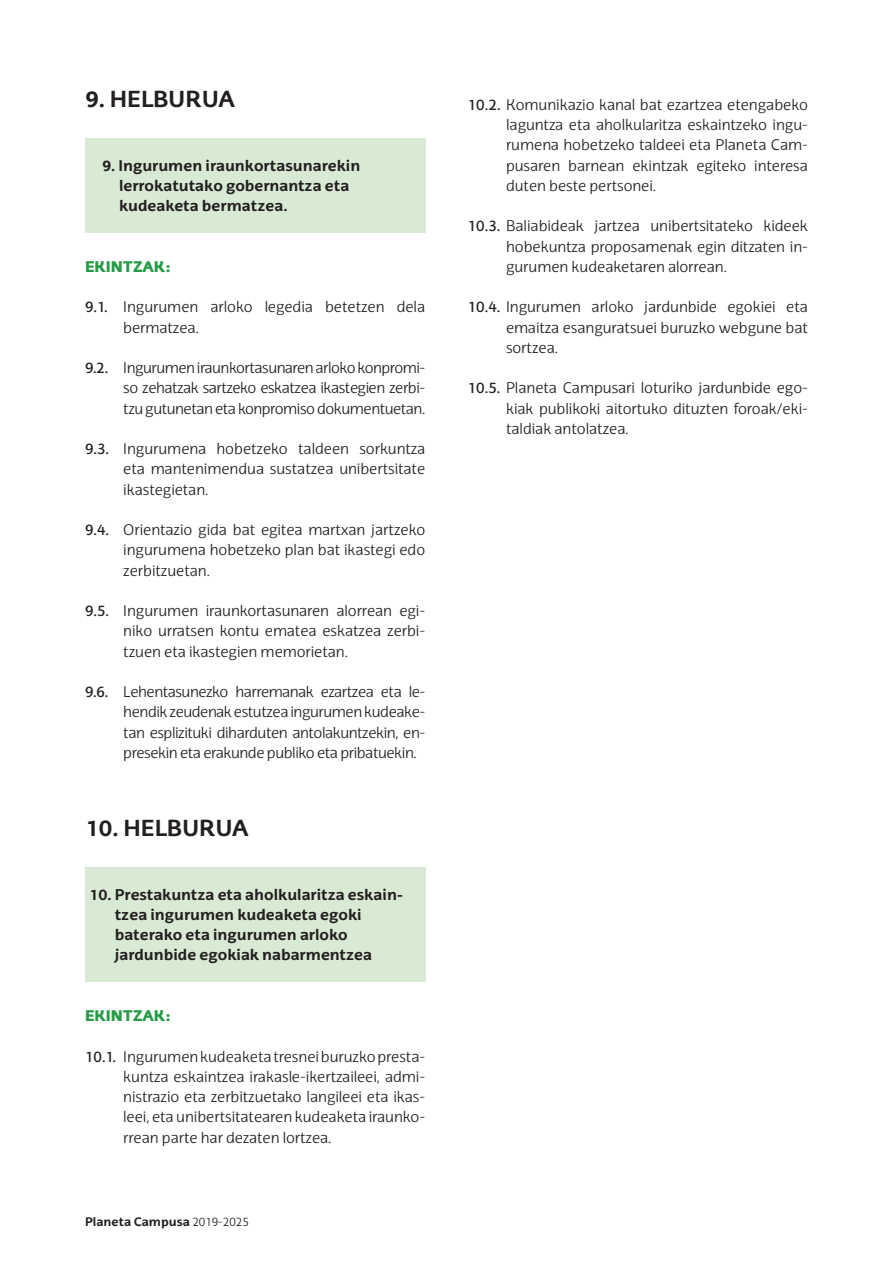
<style>
.page{position:relative;width:893px;height:1263px;background:#fff}
.page>*{position:absolute;margin:0;border:0;box-sizing:border-box;transform-origin:0 0}
.EJE_3{font:700 22.5px "EHU Sans";color:#231f20}
.lista_número_3nivel{font:300 15px/20.2px "EHU Sans";color:#231f20;text-align:justify}
.destacado_color3{font:700 15px/20.2px "EHU Sans";color:#231f20}
.acciones_color3{font:900 15px "EHU Sans";color:#269b47}
.t1{font:700 12px "EHU Sans";color:#231f20}
.s1{font-weight:400}
.s2{font-weight:300}
</style>
<div class="page">
<div style="left:85px;top:138px;width:340px;height:94px;background:#d8ead3"></div>
<div style="left:85px;top:867px;width:340px;height:115px;background:#d8ead3"></div>
<p class="EJE_3" style="left:85px;top:85px;width:152px">9. HELBURUA</p>
<p class="destacado_color3" style="left:119px;top:155px;width:243px;text-indent:-17px">9. Ingurumen iraunkortasunarekin lerrokatutako gobernantza eta kudeaketa bermatzea.</p>
<p class="acciones_color3" style="left:85px;top:256px;width:87px">EKINTZAK:</p>
<p class="lista_número_3nivel" style="left:123px;top:297px;width:303px;text-indent:-38px"><span class="s1">9.1.</span> Ingurumen arloko legedia betetzen dela bermatzea.</p>
<p class="lista_número_3nivel" style="left:123px;top:357px;width:303px;text-indent:-38px"><span class="s1">9.2.</span> Ingurumen iraunkortasunaren arloko konpromi&shy;so zehatzak sartzeko eskatzea ikastegien zerbi&shy;tzu gutunetan eta konpromiso dokumentuetan.</p>
<p class="lista_número_3nivel" style="left:123px;top:438px;width:303px;text-indent:-38px"><span class="s1">9.3.</span> Ingurumena hobetzeko taldeen sorkuntza eta mantenimendua sustatzea unibertsitate ikastegietan.</p>
<p class="lista_número_3nivel" style="left:123px;top:519px;width:303px;text-indent:-38px"><span class="s1">9.4.</span> Orientazio gida bat egitea martxan jartzeko ingurumena hobetzeko plan bat ikastegi edo zerbitzuetan.</p>
<p class="lista_número_3nivel" style="left:123px;top:600px;width:303px;text-indent:-38px"><span class="s1">9.5.</span> Ingurumen iraunkortasunaren alorrean egi&shy;niko urratsen kontu ematea eskatzea zerbi&shy;tzuen eta ikastegien memorietan.</p>
<p class="lista_número_3nivel" style="left:123px;top:681px;width:303px;text-indent:-38px"><span class="s1">9.6.</span> Lehentasunezko harremanak ezartzea eta le&shy;hendik zeudenak estutzea ingurumen kudeake&shy;tan esplizituki diharduten antolakuntzekin, en&shy;presekin eta erakunde publiko eta pribatuekin.</p>
<p class="EJE_3" style="left:85px;top:814px;width:165px">10. HELBURUA</p>
<p class="destacado_color3" style="left:115px;top:884px;width:289px;text-indent:-26px">10. Prestakuntza eta aholkularitza eskain&shy;tzea ingurumen kudeaketa egoki baterako eta ingurumen arloko jardunbide egokiak nabarmentzea</p>
<p class="acciones_color3" style="left:85px;top:1006px;width:87px">EKINTZAK:</p>
<p class="lista_número_3nivel" style="left:123px;top:1046px;width:303px;text-indent:-38px"><span class="s1">10.1.</span> Ingurumen kudeaketa tresnei buruzko presta&shy;kuntza eskaintzea irakasle-ikertzaileei, admi&shy;nistrazio eta zerbitzuetako langileei eta ikas&shy;leei, eta unibertsitatearen kudeaketa iraunko&shy;rrean parte har dezaten lortzea.</p>
<p class="t1" style="left:85px;top:1214px;width:165px">Planeta Campusa <span class="s2">2019-2025</span></p>
<p class="lista_número_3nivel" style="left:506px;top:94px;width:303px;text-indent:-38px"><span class="s1">10.2.</span> Komunikazio kanal bat ezartzea etengabeko laguntza eta aholkularitza eskaintzeko ingu&shy;rumena hobetzeko taldeei eta Planeta Cam&shy;pusaren barnean ekintzak egiteko interesa duten beste pertsonei.</p>
<p class="lista_número_3nivel" style="left:506px;top:216px;width:303px;text-indent:-38px"><span class="s1">10.3.</span> Baliabideak jartzea unibertsitateko kideek hobekuntza proposamenak egin ditzaten in&shy;gurumen kudeaketaren alorrean.</p>
<p class="lista_número_3nivel" style="left:506px;top:297px;width:303px;text-indent:-38px"><span class="s1">10.4.</span> Ingurumen arloko jardunbide egokiei eta emaitza esanguratsuei buruzko webgune bat sortzea.</p>
<p class="lista_número_3nivel" style="left:506px;top:378px;width:303px;text-indent:-38px"><span class="s1">10.5.</span> Planeta Campusari loturiko jardunbide ego&shy;kiak publikoki aitortuko dituzten foroak/eki&shy;taldiak antolatzea.</p>
</div>
